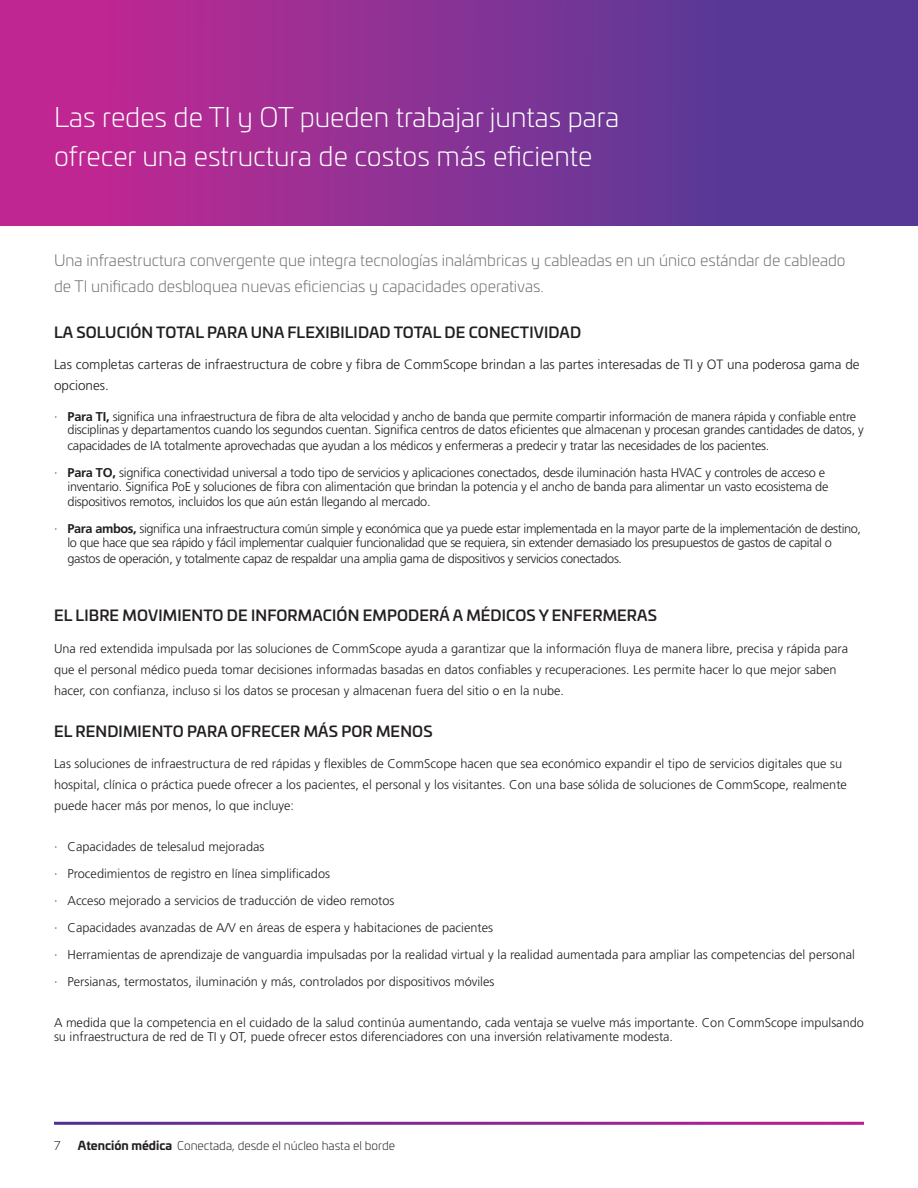
<style>
.page{position:relative;width:918px;height:1188px;background:#fff}
.page>*{position:absolute;margin:0;border:0;box-sizing:border-box;transform-origin:0 0}
.Main_Headline_18pt{font:300 27px/39px "Univia Pro";color:#fff}
.Intro_body_11pt{font:300 15.75px/26.2px "Univia Pro";color:#6c6d70}
.Subhead_10pt_all_cap{font:500 15px "Univia Pro";letter-spacing:.01em;color:#231f20}
.Subhead_10pt_all_cap-2{font:300 13.5px/21px "Frutiger LT Pro";color:#231f20}
.Body_text_9pt{font:300 12.75px/13.5px "Frutiger LT Pro";letter-spacing:-.02em;color:#231f20}
.Body_text_9pt-2{font:300 12.75px/21px "Frutiger LT Pro";color:#231f20}
.Bullets_9pt_tight_sp{font:300 12.75px/13.5px "Frutiger LT Pro";color:#231f20}
.t1{font:300 12px "Univia Pro";color:#231f20}
.s1{font-weight:700}
</style>
<div class="page">
<div style="left:0;top:0;width:918px;height:226px;background:linear-gradient(to right,#c82792,#473c98)"></div>
<p class="Main_Headline_18pt" style="left:54px;top:97px;width:567px">Las redes de TI y OT pueden trabajar juntas para ofrecer una estructura de costos más eficiente</p>
<p class="Intro_body_11pt" style="left:54px;top:247px;width:793px">Una infraestructura convergente que integra tecnologías inalámbricas y cableadas en un único estándar de cableado de TI unificado desbloquea nuevas eficiencias y capacidades operativas.</p>
<p class="Subhead_10pt_all_cap" style="left:54px;top:320px;width:529px">LA SOLUCIÓN TOTAL PARA UNA FLEXIBILIDAD TOTAL DE CONECTIVIDAD</p>
<p class="Subhead_10pt_all_cap-2" style="left:54px;top:354px;width:807px">Las completas carteras de infraestructura de cobre y fibra de CommScope brindan a las partes interesadas de TI y OT una poderosa gama de opciones.</p>
<p class="Body_text_9pt" style="left:68px;top:410px;width:798px;text-indent:-14px">· <span class="s1">Para TI,</span> significa una infraestructura de fibra de alta velocidad y ancho de banda que permite compartir información de manera rápida y confiable entre disciplinas y departamentos cuando los segundos cuentan. Significa centros de datos eficientes que almacenan y procesan grandes cantidades de datos, y</p>
<p class="Body_text_9pt" style="left:68px;top:439px;width:703px">capacidades de IA totalmente aprovechadas que ayudan a los médicos y enfermeras a predecir y tratar las necesidades de los pacientes.</p>
<p class="Body_text_9pt" style="left:54px;top:466px;width:776px;text-align:right">· <span class="s1">Para TO,</span> significa conectividad universal a todo tipo de servicios y aplicaciones conectados, desde iluminación hasta HVAC y controles de acceso e inventario. Significa PoE y soluciones de fibra con alimentación que brindan la potencia y el ancho de banda para alimentar un vasto ecosistema de</p>
<p class="Body_text_9pt" style="left:68px;top:495px;width:365px">dispositivos remotos, incluidos los que aún están llegando al mercado.</p>
<p class="Body_text_9pt" style="left:68px;top:522px;width:795px;text-indent:-14px">· <span class="s1">Para ambos,</span> significa una infraestructura común simple y económica que ya puede estar implementada en la mayor parte de la implementación de destino, lo que hace que sea rápido y fácil implementar cualquier funcionalidad que se requiera, sin extender demasiado los presupuestos de gastos de capital o</p>
<p class="Body_text_9pt" style="left:68px;top:551px;width:556px">gastos de operación, y totalmente capaz de respaldar una amplia gama de dispositivos y servicios conectados.</p>
<p class="Subhead_10pt_all_cap" style="left:54px;top:604px;width:604px">EL LIBRE MOVIMIENTO DE INFORMACIÓN EMPODERÁ A MÉDICOS Y ENFERMERAS</p>
<p class="Body_text_9pt-2" style="left:54px;top:638px;width:796px">Una red extendida impulsada por las soluciones de CommScope ayuda a garantizar que la información fluya de manera libre, precisa y rápida para que el personal médico pueda tomar decisiones informadas basadas en datos confiables y recuperaciones. Les permite hacer lo que mejor saben hacer, con confianza, incluso si los datos se procesan y almacenan fuera del sitio o en la nube.</p>
<p class="Subhead_10pt_all_cap" style="left:54px;top:719px;width:380px">EL RENDIMIENTO PARA OFRECER MÁS POR MENOS</p>
<p class="Body_text_9pt-2" style="left:54px;top:753px;width:795px">Las soluciones de infraestructura de red rápidas y flexibles de CommScope hacen que sea económico expandir el tipo de servicios digitales que su hospital, clínica o práctica puede ofrecer a los pacientes, el personal y los visitantes. Con una base sólida de soluciones de CommScope, realmente puede hacer más por menos, lo que incluye:</p>
<p class="Body_text_9pt-2" style="left:54px;top:836px;width:212px">· Capacidades de telesalud mejoradas</p>
<p class="Body_text_9pt-2" style="left:54px;top:863px;width:278px">· Procedimientos de registro en línea simplificados</p>
<p class="Body_text_9pt-2" style="left:54px;top:890px;width:342px">· Acceso mejorado a servicios de traducción de video remotos</p>
<p class="Body_text_9pt-2" style="left:54px;top:917px;width:441px">· Capacidades avanzadas de A/V en áreas de espera y habitaciones de pacientes</p>
<p class="Body_text_9pt-2" style="left:54px;top:944px;width:803px">· Herramientas de aprendizaje de vanguardia impulsadas por la realidad virtual y la realidad aumentada para ampliar las competencias del personal</p>
<p class="Body_text_9pt-2" style="left:54px;top:971px;width:442px">· Persianas, termostatos, iluminación y más, controlados por dispositivos móviles</p>
<p class="Bullets_9pt_tight_sp" style="left:54px;top:1016px;width:811px">A medida que la competencia en el cuidado de la salud continúa aumentando, cada ventaja se vuelve más importante. Con CommScope impulsando su infraestructura de red de TI y OT, puede ofrecer estos diferenciadores con una inversión relativamente modesta.</p>
<p class="t1" style="left:54px;top:1138px;width:8px">7</p>
<p class="t1" style="left:78px;top:1138px;width:319px"><span class="s1">Atención médica</span> Conectada, desde el núcleo hasta el borde</p>
</div>
